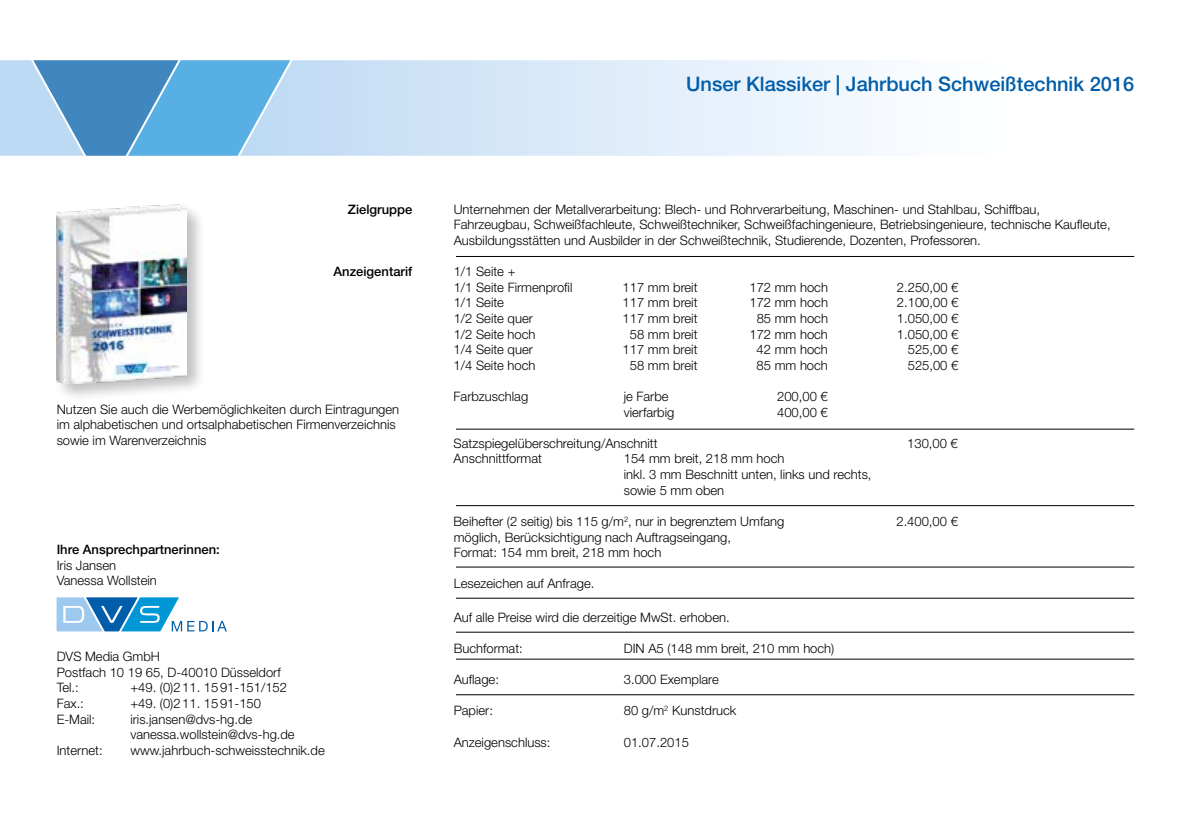
<style>
.page{position:relative;width:1191px;height:840px;background:#fff}
.page>*{position:absolute;margin:0;border:0;box-sizing:border-box;transform-origin:0 0}
.t1{font:500 20px "Helvetica Neue LT Std";color:#005da9}
.t2{font:300 13px/15.6px "Helvetica Neue LT Pro";color:#000}
.t3{font:500 13px "Helvetica Neue LT Std";color:#000}
</style>
<div class="page">
<svg style="left:0;top:60px;width:240px;height:96px;background:#6bacda"></svg>
<svg style="left:240px;top:60px;width:634px;height:96px;background:#d5e7f8"></svg>
<div style="left:54px;top:202px;width:152px;height:199px;background:#000;opacity:.25"></div>
<img style="left:57px;top:204px;width:129px;height:179px">
<svg style="left:57px;top:597px;width:170px;height:34px"></svg>
<hr style="left:456px;top:256px;width:678px;height:1px;background:#000">
<hr style="left:456px;top:428px;width:678px;height:1px;background:#000">
<hr style="left:456px;top:505px;width:678px;height:1px;background:#000">
<hr style="left:456px;top:566px;width:678px;height:1px;background:#000">
<hr style="left:456px;top:597px;width:678px;height:1px;background:#000">
<hr style="left:456px;top:658px;width:678px;height:1px;background:#000">
<hr style="left:456px;top:631px;width:678px;height:1px;background:#000">
<hr style="left:456px;top:693px;width:678px;height:1px;background:#000">
<h1 class="t1" style="left:686px;top:72px;width:449px">Unser Klassiker | Jahrbuch Schweißtechnik 2016</h1>
<p class="t3" style="left:348px;top:201px;width:66px">Zielgruppe</p>
<p class="t3" style="left:333px;top:264px;width:80px">Anzeigentarif</p>
<p class="t2" style="left:57px;top:400px;width:344px">Nutzen Sie auch die Werbemöglichkeiten durch Eintragungen im alphabetischen und ortsalphabetischen Firmenverzeichnis sowie im Warenverzeichnis</p>
<p class="t3" style="left:57px;top:541px;width:165px">Ihre Ansprechpartnerinnen:</p>
<p class="t2" style="left:57px;top:556px;width:102px">Iris Jansen<br>Vanessa Wollstein</p>
<p class="t2" style="left:57px;top:648px;width:225px">DVS Media GmbH<br>Postfach 10 19 65, D-40010 Düsseldorf<br>Tel.:</p>
<p class="t2" style="left:130px;top:679px;width:158px">+49. (0)211. 1591-151/152</p>
<p class="t2" style="left:57px;top:695px;width:29px">Fax.:</p>
<p class="t2" style="left:130px;top:695px;width:132px">+49. (0)211. 1591-150</p>
<p class="t2" style="left:57px;top:710px;width:40px">E-Mail:</p>
<p class="t2" style="left:130px;top:710px;width:166px">iris.jansen@dvs-hg.de vanessa.wollstein@dvs-hg.de</p>
<p class="t2" style="left:57px;top:741px;width:47px">Internet:</p>
<p class="t2" style="left:130px;top:741px;width:196px">www.jahrbuch-schweisstechnik.de</p>
<p class="t2" style="left:454px;top:201px;width:658px">Unternehmen der Metallverarbeitung: Blech- und Rohrverarbeitung, Maschinen- und Stahlbau, Schiffbau,<br>Fahrzeugbau, Schweißfachleute, Schweißtechniker, Schweißfachingenieure, Betriebsingenieure, technische Kaufleute,<br>Ausbildungsstätten und Ausbilder in der Schweißtechnik, Studierende, Dozenten, Professoren.</p>
<p class="t2" style="left:454px;top:263px;width:120px">1/1 Seite +<br>1/1 Seite Firmenprofil</p>
<p class="t2" style="left:622px;top:279px;width:76px">117 mm breit</p>
<p class="t2" style="left:749px;top:279px;width:80px">172 mm hoch</p>
<p class="t2" style="left:897px;top:279px;width:63px">2.250,00 €</p>
<p class="t2" style="left:454px;top:294px;width:52px">1/1 Seite</p>
<p class="t2" style="left:622px;top:294px;width:76px">117 mm breit</p>
<p class="t2" style="left:749px;top:294px;width:80px">172 mm hoch</p>
<p class="t2" style="left:897px;top:294px;width:63px">2.100,00 €</p>
<p class="t2" style="left:454px;top:310px;width:81px">1/2 Seite quer</p>
<p class="t2" style="left:622px;top:310px;width:76px">117 mm breit</p>
<p class="t2" style="left:756px;top:310px;width:73px">85 mm hoch</p>
<p class="t2" style="left:897px;top:310px;width:63px">1.050,00 €</p>
<p class="t2" style="left:454px;top:325px;width:83px">1/2 Seite hoch</p>
<p class="t2" style="left:630px;top:325px;width:69px">58 mm breit</p>
<p class="t2" style="left:749px;top:325px;width:80px">172 mm hoch</p>
<p class="t2" style="left:897px;top:325px;width:63px">1.050,00 €</p>
<p class="t2" style="left:453px;top:341px;width:81px">1/4 Seite quer</p>
<p class="t2" style="left:622px;top:341px;width:76px">117 mm breit</p>
<p class="t2" style="left:756px;top:341px;width:73px">42 mm hoch</p>
<p class="t2" style="left:907px;top:341px;width:52px">525,00 €</p>
<p class="t2" style="left:453px;top:357px;width:83px">1/4 Seite hoch</p>
<p class="t2" style="left:630px;top:357px;width:69px">58 mm breit</p>
<p class="t2" style="left:756px;top:357px;width:73px">85 mm hoch</p>
<p class="t2" style="left:907px;top:357px;width:52px">525,00 €</p>
<p class="t2" style="left:453px;top:388px;width:76px">Farbzuschlag</p>
<p class="t2" style="left:624px;top:388px;width:46px">je Farbe</p>
<p class="t2" style="left:777px;top:388px;width:52px">200,00 €</p>
<p class="t2" style="left:624px;top:403px;width:52px">vierfarbig</p>
<p class="t2" style="left:777px;top:403px;width:52px">400,00 €</p>
<p class="t2" style="left:453px;top:435px;width:205px">Satzspiegelüberschreitung/Anschnitt</p>
<p class="t2" style="left:907px;top:435px;width:52px">130,00 €</p>
<p class="t2" style="left:453px;top:450px;width:90px">Anschnittformat</p>
<p class="t2" style="left:624px;top:450px;width:249px">154 mm breit, 218 mm hoch<br>inkl. 3 mm Beschnitt unten, links und rechts, sowie 5 mm oben</p>
<p class="t2" style="left:453px;top:513px;width:332px">Beihefter (2 seitig) bis 115 g/m<sup>2</sup>, nur in begrenztem Umfang</p>
<p class="t2" style="left:896px;top:513px;width:63px">2.400,00 €</p>
<p class="t2" style="left:454px;top:528px;width:279px">möglich, Berücksichtigung nach Auftragseingang,<br>Format: 154 mm breit, 218 mm hoch</p>
<p class="t2" style="left:454px;top:575px;width:142px">Lesezeichen auf Anfrage.</p>
<p class="t2" style="left:454px;top:608px;width:277px">Auf alle Preise wird die derzeitige MwSt. erhoben.</p>
<p class="t2" style="left:454px;top:639px;width:71px">Buchformat:</p>
<p class="t2" style="left:624px;top:639px;width:212px">DIN A5 (148 mm breit, 210 mm hoch)</p>
<p class="t2" style="left:454px;top:671px;width:47px">Auflage:</p>
<p class="t2" style="left:624px;top:671px;width:96px">3.000 Exemplare</p>
<p class="t2" style="left:454px;top:702px;width:41px">Papier:</p>
<p class="t2" style="left:624px;top:702px;width:114px">80 g/m<sup>2</sup> Kunstdruck</p>
<p class="t2" style="left:454px;top:733px;width:98px">Anzeigenschluss:</p>
<p class="t2" style="left:624px;top:733px;width:67px">01.07.2015</p>
</div>
